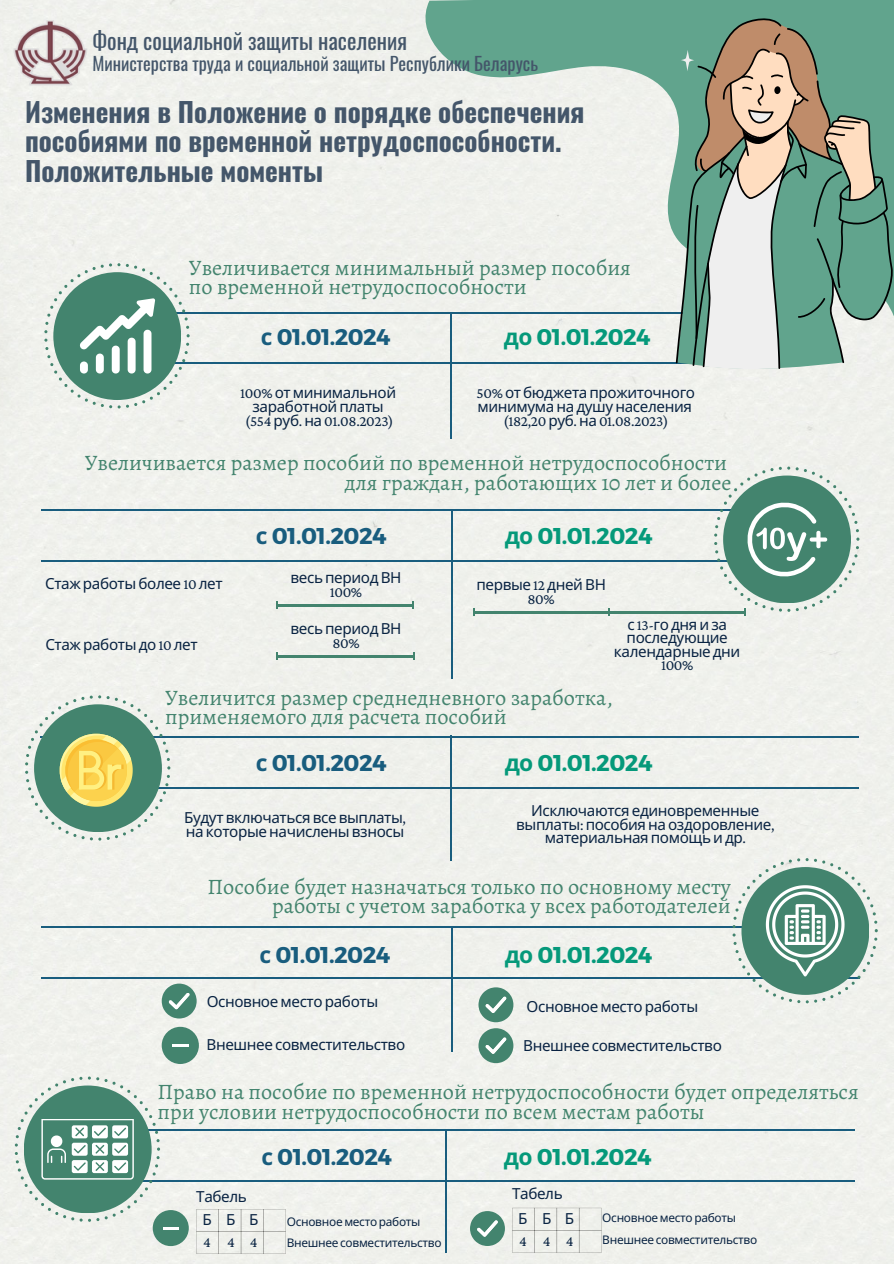
<style>
.page{position:relative;width:894px;height:1264px;background:#fff}
.page>*{position:absolute;margin:0;border:0;box-sizing:border-box;transform-origin:0 0}
.t1{font:700 27px/29.2px "Oswald";color:#44566a}
.t2{font:700 22.8px "Montserrat";letter-spacing:-.025em;color:#05997a}
.t3{font:700 22.8px "Montserrat";letter-spacing:-.025em;color:#195d7e}
.t4{font:700 22.65px "Montserrat";letter-spacing:-.025em;color:#05997a}
.t5{font:700 22.65px "Montserrat";letter-spacing:-.025em;color:#195d7e}
.t6{font:22.35px "Oswald";color:#44566a}
.t7{font:22.05px/19.2px "Alegreya";color:#43846e}
.t8{font:18.3px "Oswald";color:#44566a}
.t9{font:15.15px/13.5px "Noto Sans";letter-spacing:-.025em;color:#092342}
.t10{font:15.15px "Crimson Pro";letter-spacing:-.025em;color:#092342}
.t11{font:11.85px "Noto Sans";letter-spacing:-.025em;color:#092342}
.s1{font-family:"Noto Sans"}
.s2{font-family:"Crimson Pro"}
</style>
<div class="page">
<div style="left:0;top:0;width:893px;height:1263px;background:#f0f1ec"></div>
<svg style="left:414px;top:0;width:479px;height:332px;background:#cdded5"></svg>
<hr style="left:450px;top:735px;width:1px;height:125px;background:#195d7e">
<hr style="left:41px;top:736px;width:817px;height:1px;background:#195d7e">
<hr style="left:41px;top:787px;width:817px;height:1px;background:#195d7e">
<hr style="left:451px;top:926px;width:1px;height:125px;background:#195d7e">
<hr style="left:41px;top:926px;width:818px;height:1px;background:#195d7e">
<hr style="left:41px;top:977px;width:818px;height:1px;background:#195d7e">
<hr style="left:446px;top:1129px;width:1px;height:123px;background:#195d7e">
<hr style="left:37px;top:1129px;width:817px;height:1px;background:#195d7e">
<hr style="left:37px;top:1180px;width:817px;height:1px;background:#195d7e">
<img style="left:10px;top:10px;width:80px;height:80px">
<hr style="left:450px;top:313px;width:1px;height:125px;background:#195d7e">
<hr style="left:171px;top:312px;width:561px;height:1px;background:#195d7e">
<hr style="left:173px;top:363px;width:560px;height:1px;background:#195d7e">
<svg style="left:675px;top:14px;width:218px;height:355px"></svg>
<hr style="left:473px;top:611px;width:136px;height:2px;background:#43846e">
<hr style="left:609px;top:611px;width:135px;height:2px;background:#43846e">
<hr style="left:277px;top:604px;width:135px;height:2px;background:#43846e">
<hr style="left:277px;top:655px;width:136px;height:2px;background:#43846e">
<hr style="left:451px;top:510px;width:1px;height:169px;background:#195d7e">
<hr style="left:41px;top:509px;width:693px;height:1px;background:#195d7e">
<hr style="left:41px;top:560px;width:695px;height:1px;background:#195d7e">
<svg style="left:196px;top:1209px;width:89px;height:44px"></svg>
<svg style="left:512px;top:1207px;width:89px;height:45px;background:#eaebe7"></svg>
<svg style="left:162px;top:983px;width:34px;height:35px"></svg>
<svg style="left:470px;top:1210px;width:35px;height:35px"></svg>
<svg style="left:478px;top:987px;width:35px;height:35px"></svg>
<svg style="left:478px;top:1028px;width:35px;height:35px"></svg>
<div style="left:162px;top:1026px;width:37px;height:37px;background:#43846e;border-radius:50%"></div>
<svg style="left:172px;top:1044px;width:16px;height:2px"></svg>
<div style="left:153px;top:1209px;width:36px;height:36px;background:#43846e;border-radius:50%"></div>
<hr style="left:163px;top:1226px;width:15px;height:3px;background:#fff">
<svg style="left:44px;top:263px;width:146px;height:145px"></svg>
<svg style="left:714px;top:466px;width:145px;height:150px;background:#91b5a7"></svg>
<svg style="left:25px;top:695px;width:145px;height:145px;background:#a7bd99"></svg>
<svg style="left:15px;top:1076px;width:145px;height:145px;background:#93b7a9"></svg>
<svg style="left:732px;top:858px;width:145px;height:145px"></svg>
<p class="t6" style="left:92px;top:23px;width:316px">Фонд социальной защиты населения</p>
<p class="t8" style="left:92px;top:49px;width:447px">Министерства труда и социальной защиты Республики Беларусь</p>
<p class="t1" style="left:25px;top:96px;width:560px">Изменения в Положение о порядке обеспечения пособиями по временной нетрудоспособности.</p>
<p class="t1" style="left:25px;top:155px;width:299px">Положительные моменты</p>
<p class="t7" style="left:189px;top:258px;width:443px">Увеличивается минимальный размер пособия</p>
<p class="t7" style="left:189px;top:277px;width:339px">по временной нетрудоспособности</p>
<p class="t5" style="left:261px;top:322px;width:131px"><span class="s1">с</span> 01.01.2024</p>
<p class="t9" style="left:240px;top:386px;width:157px"><span class="s2">100%</span> от минимальной</p>
<p class="t9" style="left:252px;top:399px;width:133px">заработной платы</p>
<p class="t10" style="left:245px;top:412px;width:150px">(554 <span class="s1">руб</span>. <span class="s1">на</span> 01.08.2023)</p>
<p class="t4" style="left:504px;top:322px;width:148px"><span class="s1">до</span> 01.01.2024</p>
<p class="t9" style="left:476px;top:386px;width:220px"><span class="s2">50%</span> от бюджета прожиточного минимума на душу населения</p>
<p class="t10" style="left:503px;top:412px;width:166px">(182,20 <span class="s1">руб</span>. <span class="s1">на</span> 01.08.2023)</p>
<p class="t7" style="left:85px;top:453px;width:643px">Увеличивается размер пособий по временной нетрудоспособности</p>
<p class="t7" style="left:345px;top:472px;width:388px">для граждан, работающих 10 лет и более</p>
<p class="t9" style="left:45px;top:576px;width:179px">Стаж работы более <span class="s2">10</span> лет</p>
<p class="t9" style="left:45px;top:637px;width:154px">Стаж работы до <span class="s2">10</span> лет</p>
<p class="t3" style="left:256px;top:521px;width:132px"><span class="s1">с</span> 01.01.2024</p>
<p class="t2" style="left:504px;top:521px;width:149px"><span class="s1">до</span> 01.01.2024</p>
<p class="t9" style="left:290px;top:571px;width:112px">весь период ВН</p>
<p class="t10" style="left:330px;top:583px;width:34px">100%</p>
<p class="t9" style="left:290px;top:621px;width:112px">весь период ВН</p>
<p class="t10" style="left:332px;top:634px;width:29px">80%</p>
<p class="t9" style="left:476px;top:577px;width:131px">первые <span class="s2">12</span> дней ВН</p>
<p class="t10" style="left:527px;top:590px;width:29px">80%</p>
<p class="t9" style="left:613px;top:617px;width:128px;text-align:center">с <span class="s2">13-</span>го дня и за последующие календарные дни</p>
<p class="t10" style="left:660px;top:657px;width:34px">100%</p>
<p class="t7" style="left:165px;top:688px;width:449px">Увеличится размер среднедневного заработка, применяемого для расчета пособий</p>
<p class="t3" style="left:256px;top:748px;width:132px"><span class="s1">с</span> 01.01.2024</p>
<p class="t2" style="left:504px;top:748px;width:149px"><span class="s1">до</span> 01.01.2024</p>
<p class="t9" style="left:184px;top:810px;width:223px">Будут включаться все выплаты<span class="s2">, </span>на которые начислены взносы</p>
<p class="t9" style="left:516px;top:803px;width:260px;text-align:center">Исключаются единовременные выплаты<span class="s2">:</span> пособия на оздоровление<span class="s2">, </span>материальная помощь и др<span class="s2">.</span></p>
<p class="t7" style="left:207px;top:876px;width:524px;text-align:right">Пособие будет назначаться только по основному месту работы с учетом заработка у всех работодателей</p>
<p class="t3" style="left:259px;top:940px;width:132px"><span class="s1">с</span> 01.01.2024</p>
<p class="t2" style="left:504px;top:940px;width:149px"><span class="s1">до</span> 01.01.2024</p>
<p class="t9" style="left:207px;top:994px;width:173px">Основное место работы</p>
<p class="t9" style="left:526px;top:998px;width:173px">Основное место работы</p>
<p class="t9" style="left:206px;top:1037px;width:200px">Внешнее совместительство</p>
<p class="t9" style="left:523px;top:1038px;width:200px">Внешнее совместительство</p>
<p class="t7" style="left:157px;top:1082px;width:702px">Право на пособие по временной нетрудоспособности будет определяться при условии нетрудоспособности по всем местам работы</p>
<p class="t3" style="left:261px;top:1141px;width:132px"><span class="s1">с</span> 01.01.2024</p>
<p class="t2" style="left:504px;top:1141px;width:149px"><span class="s1">до</span> 01.01.2024</p>
<p class="t9" style="left:512px;top:1186px;width:52px">Табель</p>
<p class="t9" style="left:196px;top:1188px;width:52px">Табель</p>
<p class="t9" style="left:202px;top:1211px;width:11px">Б</p>
<p class="t9" style="left:226px;top:1211px;width:11px">Б</p>
<p class="t9" style="left:249px;top:1211px;width:11px">Б</p>
<p class="t9" style="left:518px;top:1210px;width:11px">Б</p>
<p class="t9" style="left:542px;top:1210px;width:11px">Б</p>
<p class="t9" style="left:564px;top:1210px;width:11px">Б</p>
<p class="t10" style="left:203px;top:1233px;width:9px">4</p>
<p class="t10" style="left:227px;top:1233px;width:9px">4</p>
<p class="t10" style="left:250px;top:1233px;width:9px">4</p>
<p class="t10" style="left:519px;top:1232px;width:9px">4</p>
<p class="t10" style="left:542px;top:1232px;width:9px">4</p>
<p class="t10" style="left:565px;top:1232px;width:9px">4</p>
<p class="t11" style="left:287px;top:1212px;width:135px">Основное место работы</p>
<p class="t11" style="left:287px;top:1233px;width:156px">Внешнее совместительство</p>
<p class="t11" style="left:602px;top:1209px;width:135px">Основное место работы</p>
<p class="t11" style="left:602px;top:1231px;width:156px">Внешнее совместительство</p>
</div>
